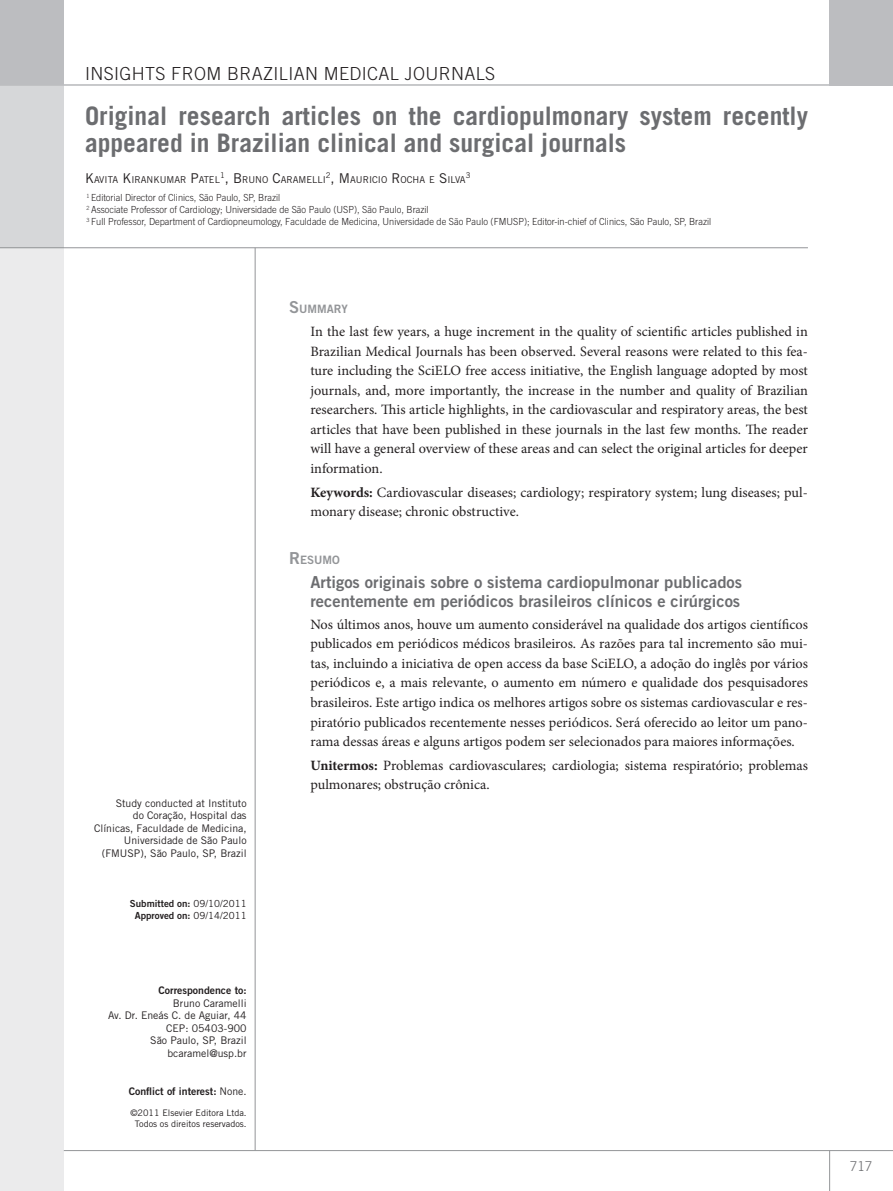
<style>
.page{position:relative;width:893px;height:1191px;background:#fff}
.page>*{position:absolute;margin:0;border:0;box-sizing:border-box;transform-origin:0 0}
._01_Titulo_Artigo_EN{font:700 25.5px/27px "Trade Gothic LT Std";color:#6c6d70}
.t1{font:300 18px "Trade Gothic LT Std";letter-spacing:.02em;color:#231f20}
._09_Titulo_Summary_P{font:16.5px/19.5px "Trade Gothic LT Std Bd 2";color:#6c6d70}
._08_Texto_Resumo_EN{font:14.25px/19.5px "Minion Pro";color:#231f20;text-align:justify}
._08_Texto_Resumo{font:14.25px/19.5px "Minion Pro";color:#231f20;text-align:justify}
.t2{font:300 13.5px "Trade Gothic LT Std";color:#6c6d70}
._07_Titulo_Resumo_Su{font:11.55px "Trade Gothic LT Std Bd 2";color:#939598}
._04_Lateral_EN{font:10.5px/12.6px "Trade Gothic LT Std";color:#231f20;text-align:right}
._04_Lateral_EN-2{font:10.5px "Trade Gothic LT Std Bd 2";color:#231f20}
._03_Titulacao_EN{font:300 9.75px "Trade Gothic LT Std";color:#231f20;scale:.95 1}
.Data{font:9.75px "Trade Gothic LT Std Bd 2";color:#231f20}
._02_Autores_EN{font:9.45px "Trade Gothic LT Std";color:#231f20}
.t3{font:9px "Trade Gothic LT Std";color:#231f20}
._02_Autores_EN-2{font:7.8px "Trade Gothic LT Std";color:#231f20}
.s1{font-size:13.5px}
.s2{font-family:"Trade Gothic LT Std"}
.s3{font-size:16.5px}
.s4{font-weight:700}
</style>
<div class="page">
<hr style="left:0;top:85px;width:893px;height:1px;background:#939598">
<div style="left:829px;top:0;width:64px;height:85px;background:#bcbdc0"></div>
<hr style="left:64px;top:1150px;width:829px;height:1px;background:#939598">
<hr style="left:829px;top:1150px;width:1px;height:41px;background:#939598">
<div style="left:0;top:0;width:64px;height:85px;background:#bcbdc0"></div>
<div style="left:0;top:247px;width:64px;height:944px;background:#ebebec"></div>
<div style="left:0;top:85px;width:64px;height:162px;background:#d6d7d9"></div>
<hr style="left:0;top:247px;width:808px;height:1px;background:#939598">
<hr style="left:255px;top:248px;width:1px;height:902px;background:#939598">
<p class="t1" style="left:85px;top:63px;width:412px">INSIGHTS FROM BRAZILIAN MEDICAL JOURNALS</p>
<p class="_01_Titulo_Artigo_EN" style="left:85px;top:102px;width:724px">Original research articles on the cardiopulmonary system recently appeared in Brazilian clinical and surgical journals</p>
<p class="_02_Autores_EN" style="left:85px;top:174px;width:382px"><span class="s1">K</span>AVITA <span class="s1">K</span>IRANKUMAR <span class="s1">P</span>ATEL<sup>1</sup><span class="s1">, B</span>RUNO <span class="s1">C</span>ARAMELLI<sup>2</sup><span class="s1">, M</span>AURICIO <span class="s1">R</span>OCHA E <span class="s1">S</span>ILVA</p>
<p class="_02_Autores_EN-2" style="left:466px;top:171px;width:6px">3</p>
<p class="_03_Titulacao_EN" style="left:87px;top:192px;width:205px"><sup>1</sup> Editorial Director of Clinics, São Paulo, SP, Brazil</p>
<p class="_03_Titulacao_EN" style="left:87px;top:204px;width:362px"><sup>2</sup> Associate Professor of Cardiology; Universidade de São Paulo (USP), São Paulo, Brazil</p>
<p class="_03_Titulacao_EN" style="left:87px;top:216px;width:659px"><sup>3</sup> Full Professor, Department of Cardiopneumology, Faculdade de Medicina, Universidade de São Paulo (FMUSP); Editor-in-chief of Clinics, São Paulo, SP, Brazil</p>
<p class="_04_Lateral_EN" style="left:94px;top:796px;width:154px">Study conducted at Instituto<br>do Coração, Hospital das<br>Clínicas, Faculdade de Medicina,<br>Universidade de São Paulo (FMUSP), São Paulo, SP, Brazil</p>
<p class="Data" style="left:130px;top:897px;width:118px">Submitted on: <span class="s2">09/10/2011</span></p>
<p class="Data" style="left:135px;top:909px;width:113px">Approved on: <span class="s2">09/14/2011</span></p>
<p class="_04_Lateral_EN-2" style="left:159px;top:983px;width:90px">Correspondence to:</p>
<p class="_04_Lateral_EN" style="left:173px;top:996px;width:75px">Bruno Caramelli</p>
<p class="_04_Lateral_EN" style="left:108px;top:1009px;width:140px">Av. Dr. Eneás C. de Aguiar, 44</p>
<p class="_04_Lateral_EN" style="left:166px;top:1021px;width:82px">CEP: 05403-900</p>
<p class="_04_Lateral_EN" style="left:150px;top:1034px;width:98px">São Paulo, SP, Brazil</p>
<p class="_04_Lateral_EN" style="left:167px;top:1046px;width:81px">bcaramel@usp.br</p>
<p class="_04_Lateral_EN-2" style="left:129px;top:1084px;width:119px">Conflict of interest: <span class="s2">None.</span></p>
<p class="t3" style="left:130px;top:1107px;width:118px">©2011 Elsevier Editora Ltda.</p>
<p class="t3" style="left:135px;top:1118px;width:113px">Todos os direitos reservados.</p>
<p class="_07_Titulo_Resumo_Su" style="left:289px;top:301px;width:60px"><span class="s3">S</span>UMMARY</p>
<p class="_08_Texto_Resumo_EN" style="left:310px;top:322px;width:499px">In the last few years, a huge increment in the quality of scientific articles published in Brazilian Medical Journals has been observed. Several reasons were related to this fea&shy;ture including the SciELO free access initiative, the English language adopted by most journals, and, more importantly, the increase in the number and quality of Brazilian researchers. This article highlights, in the cardiovascular and respiratory areas, the best articles that have been published in these journals in the last few months. The reader will have a general overview of these areas and can select the original articles for deeper information.</p>
<p class="_08_Texto_Resumo_EN" style="left:310px;top:482px;width:499px"><span class="s4">Keywords:</span> Cardiovascular diseases; cardiology; respiratory system; lung diseases; pul&shy;monary disease; chronic obstructive.</p>
<p class="_07_Titulo_Resumo_Su" style="left:289px;top:553px;width:52px"><span class="s3">R</span>ESUMO</p>
<p class="_09_Titulo_Summary_P" style="left:310px;top:572px;width:433px">Artigos originais sobre o sistema cardiopulmonar publicados recentemente em periódicos brasileiros clínicos e cirúrgicos</p>
<p class="_08_Texto_Resumo" style="left:310px;top:615px;width:499px">Nos últimos anos, houve um aumento considerável na qualidade dos artigos científicos publicados em periódicos médicos brasileiros. As razões para tal incremento são mui&shy;tas, incluindo a iniciativa de open access da base SciELO, a adoção do inglês por vários periódicos e, a mais relevante, o aumento em número e qualidade dos pesquisadores brasileiros. Este artigo indica os melhores artigos sobre os sistemas cardiovascular e res&shy;piratório publicados recentemente nesses periódicos. Será oferecido ao leitor um pano&shy;rama dessas áreas e alguns artigos podem ser selecionados para maiores informações.</p>
<p class="_08_Texto_Resumo" style="left:310px;top:755px;width:499px"><span class="s4">Unitermos:</span> Problemas cardiovasculares; cardiologia; sistema respiratório; problemas pulmonares; obstrução crônica.</p>
<p class="t2" style="left:850px;top:1158px;width:24px">717</p>
</div>
